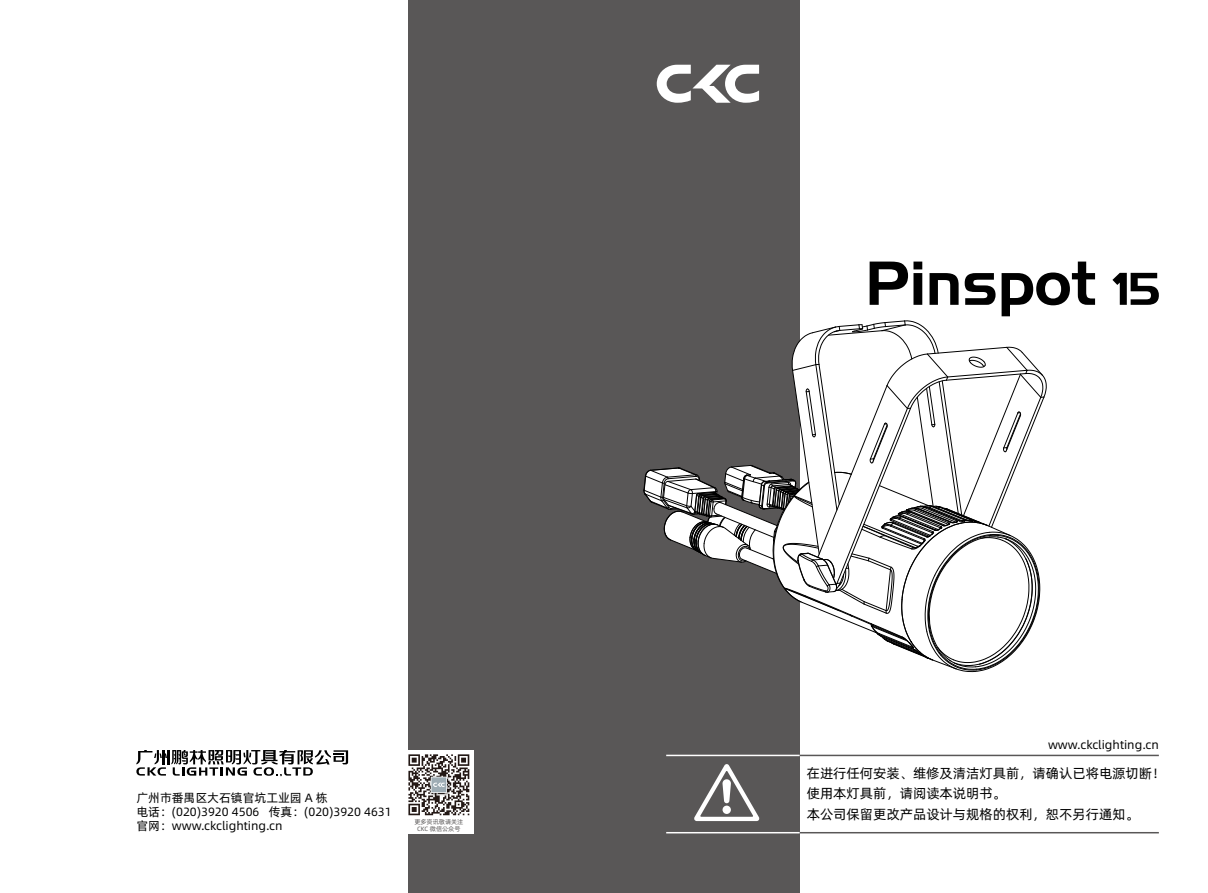
<style>
.page{position:relative;width:1208px;height:893px;background:#fff}
.page>*{position:absolute;margin:0;border:0;box-sizing:border-box;transform-origin:0 0}
.t1{font:13.5px/20.7px "Alibaba Pu Hui Ti";color:#000}
.t2{font:12px/14.4px "Alibaba Pu Hui Ti";color:#000}
.t3{font:6.3px/7.5px "Alibaba Pu Hui Ti";color:#595757;text-align:center}
</style>
<div class="page">
<div style="left:408px;top:0;width:209px;height:893px;background:#595757"></div>
<div style="left:395px;top:750px;width:78px;height:83px;background:#fff"></div>
<svg style="left:136px;top:750px;width:212px;height:27px"></svg>
<div style="left:406px;top:752px;width:66px;height:65px;background:linear-gradient(to bottom,#fff,#fff)"></div>
<svg style="left:408px;top:754px;width:61px;height:61px"></svg>
<div style="left:591px;top:0;width:208px;height:893px;background:#595757"></div>
<svg style="left:657px;top:65px;width:102px;height:38px"></svg>
<svg style="left:694px;top:764px;width:65px;height:57px"></svg>
<hr style="left:799px;top:755px;width:359px;height:1px;background:#595757">
<hr style="left:666px;top:755px;width:133px;height:1px;background:#fff">
<hr style="left:799px;top:832px;width:359px;height:1px;background:#595757">
<hr style="left:666px;top:832px;width:133px;height:1px;background:#fff">
<svg style="left:1112px;top:273px;width:46px;height:32px"></svg>
<svg style="left:643px;top:262px;width:452px;height:410px"></svg>
<p class="t2" style="left:136px;top:790px;width:257px">广州市番禺区大石镇官坑工业园 A 栋<br>电话：(020)3920 4506 传真：(020)3920 4631官网：www.ckclighting.cn</p>
<p class="t3" style="left:414px;top:817px;width:51px">更多资讯敬请关注<br>CKC 微信公众号</p>
<p class="t2" style="left:1048px;top:736px;width:112px">www.ckclighting.cn</p>
<p class="t1" style="left:806px;top:762px;width:360px">在进行任何安装、维修及清洁灯具前，请确认已将电源切断！使用本灯具前，请阅读本说明书。<br>本公司保留更改产品设计与规格的权利，恕不另行通知。</p>
</div>
